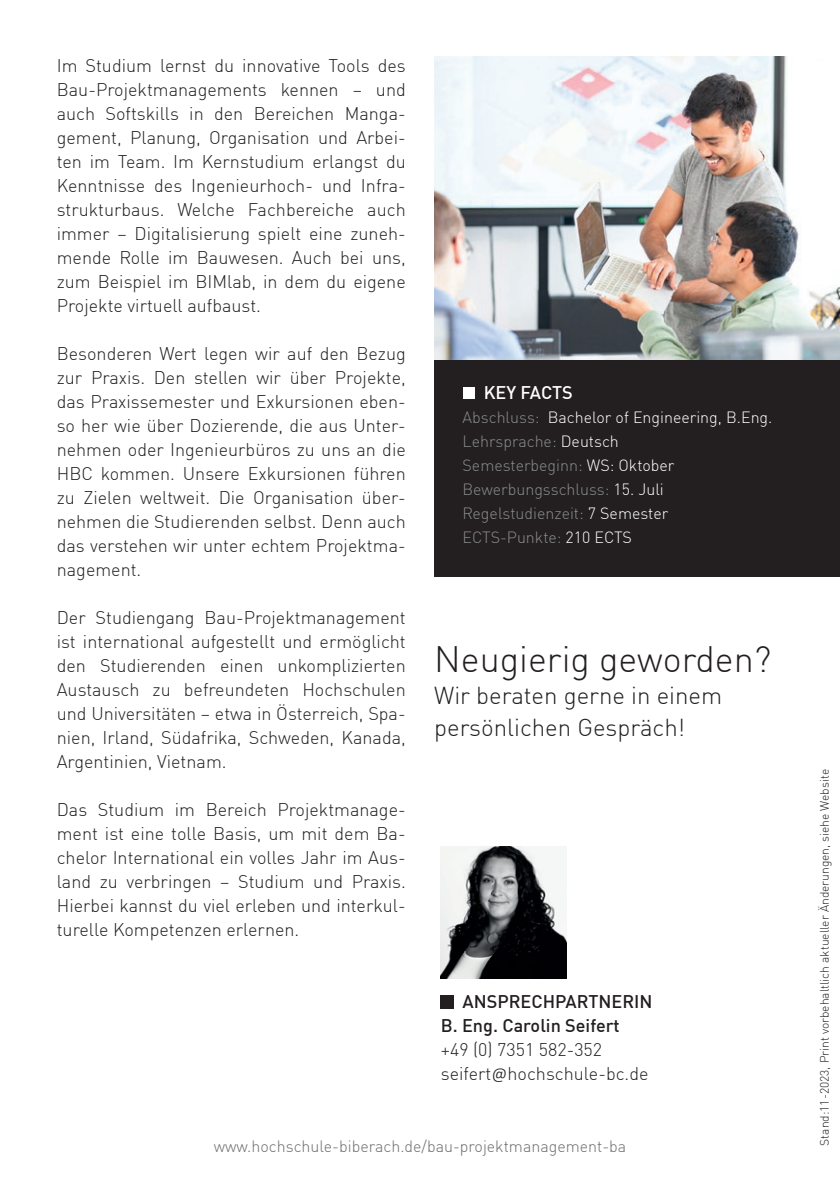
<style>
.page{position:relative;width:840px;height:1191px;background:#fff}
.page>*{position:absolute;margin:0;border:0;box-sizing:border-box;transform-origin:0 0}
.t1{font:300 36px "DIN Offc";color:#231f20}
.t2{font:300 24px/32px "DIN Offc";color:#231f20}
.t3{font:300 18px/24px "DIN Offc";color:#231f20;text-align:justify}
.t4{font:500 18px/24px "DIN Offc";color:#231f20}
.t5{font:500 18px "DIN Offc";letter-spacing:-.005em;color:#fff}
.t6{font:300 16px/24px "DIN Offc";color:#8a8c8f}
.t7{font:300 16px "DIN Offc";color:#6c6d70}
.t8{font:300 12px "DIN Offc";color:#231f20}
.s1{color:#fff}
.s2{font-family:"Calibri"}
</style>
<div class="page">
<img style="left:434px;top:57px;width:405px;height:303px">
<div style="left:434px;top:360px;width:405px;height:216px;background:#231f20"></div>
<div style="left:462px;top:387px;width:12px;height:12px;background:#fff"></div>
<div style="left:440px;top:995px;width:13px;height:13px;background:#231f20"></div>
<img style="left:440px;top:846px;width:126px;height:132px">
<p class="t3" style="left:57px;top:53px;width:350px">Im Studium lernst du innovative Tools des Bau-Projektmanagements kennen – und auch Softskills in den Bereichen Manga&shy;gement, Planung, Organisation und Arbei&shy;ten im Team. Im Kernstudium erlangst du Kenntnisse des Ingenieurhoch- und Infra&shy;strukturbaus. Welche Fachbereiche auch immer – Digitalisierung spielt eine zuneh&shy;mende Rolle im Bauwesen. Auch bei uns, zum Beispiel im BIMlab, in dem du eigene Projekte virtuell aufbaust.</p>
<p class="t3" style="left:57px;top:341px;width:350px">Besonderen Wert legen wir auf den Bezug zur Praxis. Den stellen wir über Projekte, das Praxissemester und Exkursionen eben&shy;so her wie über Dozierende, die aus Unter&shy;nehmen oder Ingenieurbüros zu uns an die HBC kommen. Unsere Exkursionen führen zu Zielen weltweit. Die Organisation über&shy;nehmen die Studierenden selbst. Denn auch das verstehen wir unter echtem Projektma&shy;nagement.</p>
<p class="t3" style="left:57px;top:605px;width:350px">Der Studiengang Bau-Projektmanagement ist international aufgestellt und ermöglicht den Studierenden einen unkomplizierten Austausch zu befreundeten Hochschulen und Universitäten – etwa in Österreich, Spa&shy;nien, Irland, Südafrika, Schweden, Kanada, Argentinien, Vietnam.</p>
<p class="t3" style="left:57px;top:797px;width:350px">Das Studium im Bereich Projektmanage&shy;ment ist eine tolle Basis, um mit dem Ba&shy;chelor International ein volles Jahr im Aus&shy;land zu verbringen – Studium und Praxis.<br>Hierbei kannst du viel erleben und interkul&shy;turelle Kompetenzen erlernen.</p>
<p class="t5" style="left:483px;top:381px;width:90px">KEY FACTS</p>
<p class="t6" style="left:462px;top:405px;width:311px">Abschluss: <span class="s1">Bachelor of Engineering, B.Eng.<br></span>Lehrsprache: <span class="s1">Deutsch<br></span>Semesterbeginn: <span class="s1">WS: Oktober<br></span>Bewerbungsschluss: <span class="s1">15. Juli<br></span>Regelstudienzeit: <span class="s1">7 Semester<br></span>ECTS-Punkte: <span class="s1">210 ECTS</span></p>
<h1 class="t1" style="left:434px;top:637px;width:338px">Neugierig geworden?</h1>
<h2 class="t2" style="left:434px;top:679px;width:289px">Wir beraten gerne in einem persönlichen Gespräch!</h2>
<p class="t4" style="left:440px;top:989px;width:213px;text-indent:22px">ANSPRECHPARTNERIN<br>B. Eng. Carolin Seifert</p>
<p class="t3" style="left:440px;top:1037px;width:209px">+49 (0) 7351 582-352 seifert<span class="s2">@</span>hochschule-bc.de</p>
<p class="t7" style="left:214px;top:1136px;width:414px">www.hochschule-biberach.de/bau-projektmanagement-ba</p>
<p class="t8" style="left:816px;top:1145px;width:378px;rotate:-90deg">Stand:11-2023, Print vorbehaltlich aktueller Änderungen, siehe Website</p>
</div>
